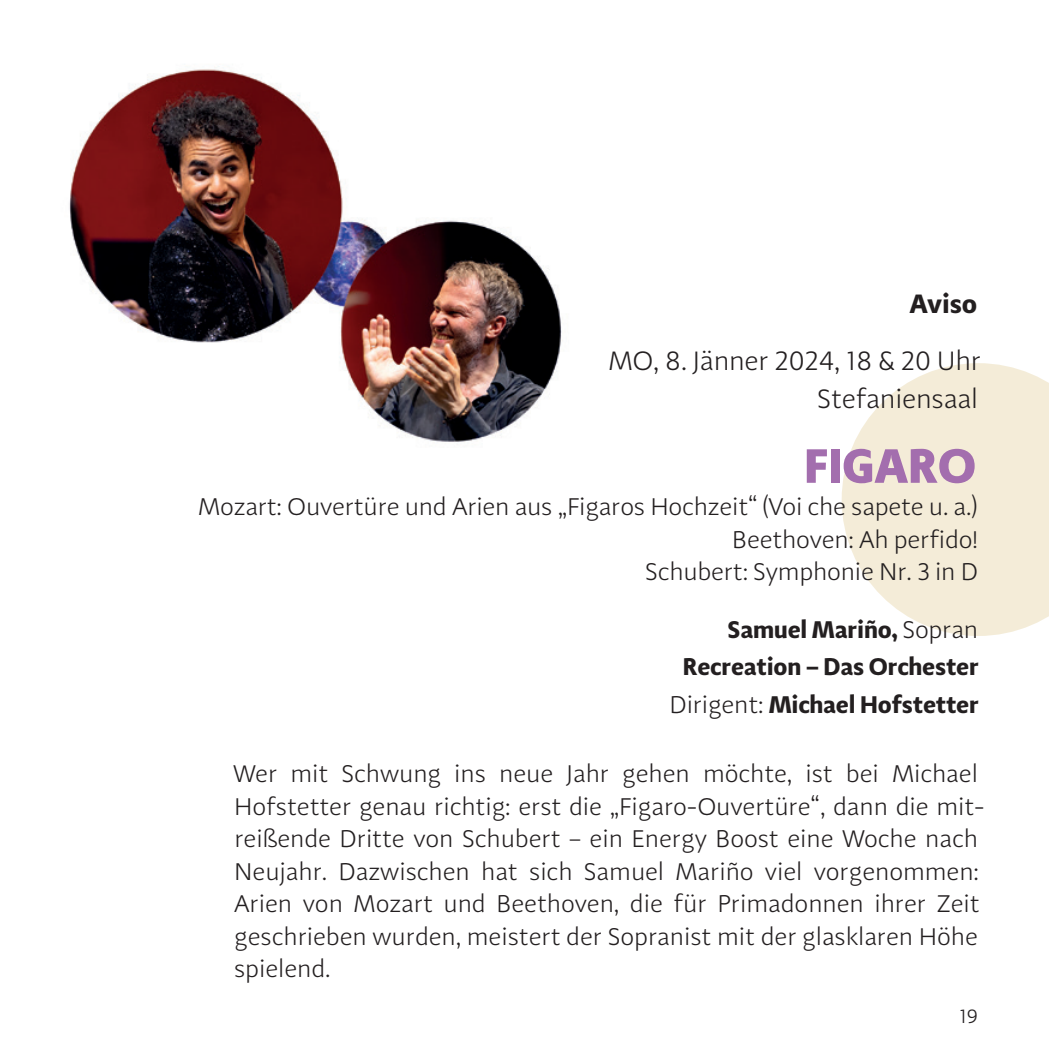
<style>
.page{position:relative;width:1049px;height:1049px;background:#fff}
.page>*{position:absolute;margin:0;border:0;box-sizing:border-box;transform-origin:0 0}
.t1{font:900 50px "Adagio Sans";color:#a36eae}
.t2{font:300 27.5px/37.5px "Adagio Sans";letter-spacing:-.01em;color:#231f20;text-align:right}
.t3{font:700 27.5px "Adagio Sans";letter-spacing:-.01em;color:#231f20}
.t4{font:300 25px/32.5px "Adagio Sans";letter-spacing:-.005em;color:#231f20}
.t5{font:700 25px/37.5px "Adagio Sans";letter-spacing:-.01em;color:#231f20;text-align:right}
.t6{font:300 20px "Adagio Sans";color:#231f20}
.s1{font-weight:300}
</style>
<div class="page">
<svg style="left:842px;top:363px;width:207px;height:273px;fill:#f4ecd8"></svg>
<img style="left:69px;top:66px;width:493px;height:376px">
<p class="t3" style="left:909px;top:285px;width:69px">Aviso</p>
<p class="t2" style="left:608px;top:342px;width:374px">MO, 8. Jänner 2024, 18 &amp; 20 Uhr<br>Stefaniensaal</p>
<h1 class="t1" style="left:804px;top:432px;width:173px">FIGARO</h1>
<p class="t4" style="left:198px;top:491px;width:781px;text-align:right">Mozart: Ouvertüre und Arien aus „Figaros Hochzeit“ (Voi che sapete u. a.)<br>Beethoven: Ah perfido!<br>Schubert: Symphonie Nr. 3 in D</p>
<p class="t5" style="left:670px;top:611px;width:311px">Samuel Mariño, <span class="s1">Sopran<br></span>Recreation – Das Orchester<br><span class="s1">Dirigent:</span> Michael Hofstetter</p>
<p class="t4" style="left:233px;top:758px;width:750px">Wer mit Schwung ins neue Jahr gehen möchte, ist bei Michael Hofstetter genau richtig: erst die „Figaro-Ouvertüre“, dann die mit&shy;reißende Dritte von Schubert – ein Energy Boost eine Woche nach Neujahr. Dazwischen hat sich Samuel Mariño viel vorgenommen:<br>Arien von Mozart und Beethoven, die für Primadonnen ihrer Zeit geschrieben wurden, meistert der Sopranist mit der glasklaren Höhe spielend.</p>
<p class="t6" style="left:959px;top:1004px;width:21px">19</p>
</div>
